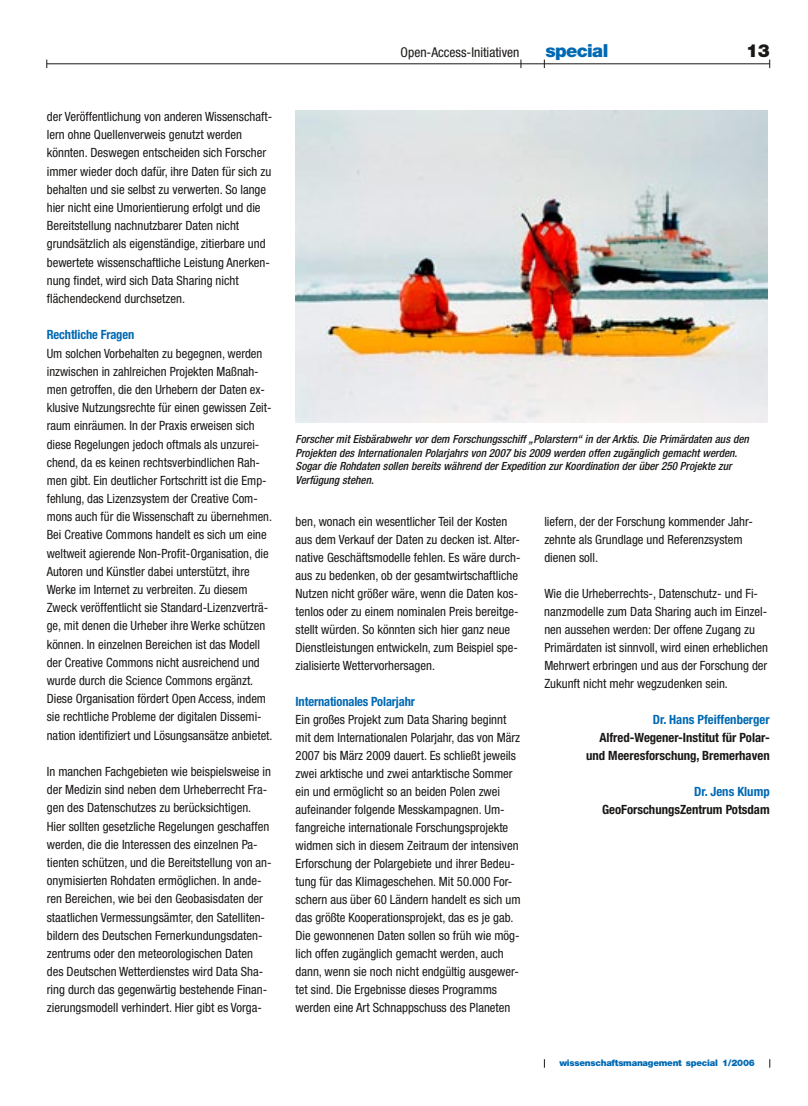
<style>
.page{position:relative;width:808px;height:1106px;background:#fff}
.page>*{position:absolute;margin:0;border:0;box-sizing:border-box;transform-origin:0 0}
.t1{font:900 18px "Helvetica Neue";letter-spacing:-.035em;color:#0069b3}
.t2{font:900 18px "Helvetica Neue";color:#1a1817}
.t3{font:condensed 13.5px "Helvetica Neue";color:#1a1817}
.t4{font:condensed 12.75px/18.1px "Helvetica Neue";color:#1a1817}
.t5{font:700 condensed 12.75px/18px "Helvetica Neue";color:#1a1817;text-align:right}
.t6{font:italic 500 condensed 11.25px/13.5px "Helvetica Neue";color:#1a1817}
.t7{font:900 9px "Helvetica Neue";letter-spacing:-.025em;color:#0069b3}
.s1{font-weight:700;color:#0069b3}
.s2{color:#0069b3}
</style>
<div class="page">
<hr style="left:47px;top:63px;width:723px;height:1px;background:#1a1817">
<img style="left:296px;top:111px;width:472px;height:311px">
<p class="t4" style="left:47px;top:107px;width:227px">der Veröffentlichung von anderen Wissenschaft&shy;lern ohne Quellenverweis genutzt werden könnten. Deswegen entscheiden sich Forscher immer wieder doch dafür, ihre Daten für sich zu behalten und sie selbst zu verwerten. So lange hier nicht eine Umorientierung erfolgt und die Bereitstellung nachnutzbarer Daten nicht grundsätzlich als eigenständige, zitierbare und bewertete wissenschaftliche Leistung Aner-ken&shy;nung findet, wird sich Data Sharing nicht flächendeckend durchsetzen.</p>
<p class="t4" style="left:47px;top:326px;width:227px"><span class="s1">Rechtliche Fragen<br></span>Um solchen Vorbehalten zu begegnen, werden inzwischen in zahlreichen Projekten Maßnah&shy;men getroffen, die den Urhebern der Daten ex&shy;klusive Nutzungsrechte für einen gewissen Zeit&shy;raum einräumen. In der Praxis erweisen sich diese Regelungen jedoch oftmals als unzurei&shy;chend, da es keinen rechtsverbindlichen Rah&shy;men gibt. Ein deutlicher Fortschritt ist die Emp&shy;fehlung, das Lizenzsystem der Creative Com-- mons auch für die Wissenschaft zu übernehmen.<br>Bei Creative Commons handelt es sich um eine weltweit agierende Non-Profit-Organisation, die Autoren und Künstler dabei unterstützt, ihre Werke im Internet zu verbreiten. Zu diesem Zweck veröffentlicht sie Standard-Lizenzverträ&shy;ge, mit denen die Urheber ihre Werke schützen können. In einzelnen Bereichen ist das Modell der Creative Commons nicht ausreichend und wurde durch die Science Commons ergänzt.<br>Diese Organisation fördert Open Access, indem sie rechtliche Probleme der digitalen Dissemi&shy;nation identifiziert und Lösungsansätze anbietet.</p>
<p class="t4" style="left:47px;top:762px;width:226px">In manchen Fachgebieten wie beispielsweise in der Medizin sind neben dem Urheberrecht Fra&shy;gen des Datenschutzes zu berücksichtigen.<br>Hier sollten gesetzliche Regelungen geschaffen werden, die die Interessen des einzelnen Pa&shy;tienten schützen, und die Bereitstellung von an&shy;onymisierten Rohdaten ermöglichen. In ande&shy;ren Bereichen, wie bei den Geobasisdaten der staatlichen Vermessungsämter, den Satelliten&shy;bildern des Deutschen Fernerkundungsdaten&shy;zentrums oder den meteorologischen Daten des Deutschen Wetterdienstes wird Data Sha&shy;ring durch das gegenwärtig bestehende Finan&shy;zierungsmodell verhindert. Hier gibt es Vorga-</p>
<p class="t3" style="left:401px;top:44px;width:120px">Open-Access-I nitiativen</p>
<p class="t1" style="left:545px;top:40px;width:64px">special</p>
<p class="t2" style="left:746px;top:40px;width:25px">13</p>
<p class="t6" style="left:296px;top:432px;width:455px">Forscher mit Eisbärabwehr vor dem Forschungsschiff „Polarstern“ in der Arktis. Die Primärdaten aus den Projekten des Internationalen Polarjahrs von 2007 bis 2009 werden offen zugänglich gemacht werden.<br>Sogar die Rohdaten sollen bereits während der Expedition zur Koordination der über 250 Projekte zur Verfügung stehen.</p>
<p class="t4" style="left:296px;top:512px;width:226px">ben, wonach ein wesentlicher Teil der Kosten aus dem Verkauf der Daten zu decken ist. Alter&shy;native Geschäftsmodelle fehlen. Es wäre durch&shy;aus zu bedenken, ob der gesamtwirtschaftliche Nutzen nicht größer wäre, wenn die Daten kos&shy;tenlos oder zu einem nominalen Preis bereitge&shy;stellt würden. So könnten sich hier ganz neue Dienstleistungen entwickeln, zum Beispiel spe&shy;zialisierte Wettervorhersagen.</p>
<p class="t4" style="left:296px;top:692px;width:227px"><span class="s1">Internationales Polarjahr<br></span>Ein großes Projekt zum Data Sharing beginnt mit dem Internationalen Polarjahr, das von März 2007 bis März 2009 dauert. Es schließt jeweils zwei arktische und zwei antarktische Sommer ein und ermöglicht so an beiden Polen zwei aufeinander folgende Messkampagnen. Um&shy;fangreiche internationale Forschungsprojekte widmen sich in diesem Zeitraum der intensiven Erforschung der Polargebiete und ihrer Bedeu&shy;tung für das Klimageschehen. Mit 50.000 For&shy;schern aus über 60 Ländern handelt es sich um das größte Kooperationsprojekt, das es je gab.<br>Die gewonnenen Daten sollen so früh wie mög&shy;lich offen zugänglich gemacht werden, auch dann, wenn sie noch nicht endgültig ausgewer&shy;tet sind. Die Ergebnisse dieses Programms werden eine Art Schnappschuss des Planeten</p>
<p class="t4" style="left:544px;top:512px;width:210px">liefern, der der Forschung kommender Jahr&shy;zehnte als Grundlage und Referenzsystem dienen soll.</p>
<p class="t4" style="left:544px;top:584px;width:225px">Wie die Urheberrechts-, Datenschutz- und Fi&shy;nanzmodelle zum Data Sharing auch im Einzel&shy;nen aussehen werden: Der offene Zugang zu Primärdaten ist sinnvoll, wird einen erheblichen Mehrwert erbringen und aus der Forschung der Zukunft nicht mehr wegzudenken sein.</p>
<p class="t5" style="left:586px;top:710px;width:185px"><span class="s2">Dr. Hans Pfeiffenberger<br></span>Alfred-Wegener-I nstitut für Polar&shy;und Meeresforschung, Bremerhaven</p>
<p class="t5" style="left:602px;top:782px;width:169px"><span class="s2">Dr. Jens Klump<br></span>GeoForschungsZentrum Potsdam</p>
<p class="t7" style="left:559px;top:1057px;width:197px">wissenschaftsmanagement special 1/2006</p>
</div>
